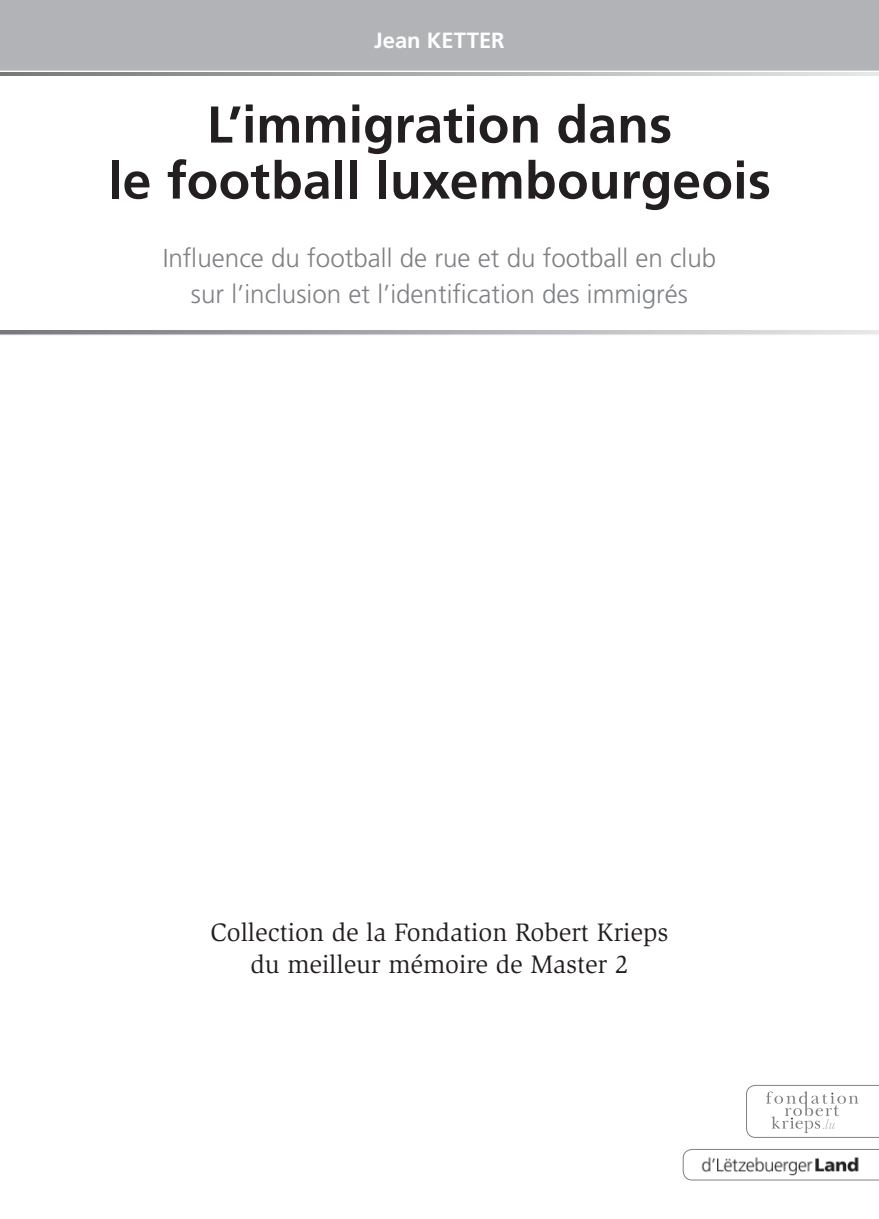
<style>
.page{position:relative;width:879px;height:1219px;background:#fff}
.page>*{position:absolute;margin:0;border:0;box-sizing:border-box;transform-origin:0 0}
.t1{font:700 51.8px/56px "Frutiger";color:#231f20;text-align:center}
.t2{font:300 26px/36px "Frutiger";color:#7e8083;text-align:center}
.t3{font:26px/32px "Slimbach";color:#231f20;text-align:center}
.t4{font:700 22px "Frutiger";color:#fff}
</style>
<div class="page">
<svg style="left:0;top:72px;width:879px;height:4px;background:#adaeb1"></svg>
<div style="left:0;top:0;width:879px;height:71px;background:#b2b3b7"></div>
<svg style="left:0;top:331px;width:879px;height:3px;background:#adaeb1"></svg>
<svg style="left:683px;top:1149px;width:196px;height:31px"></svg>
<svg style="left:746px;top:1085px;width:133px;height:53px"></svg>
<img style="left:697px;top:1154px;width:175px;height:23px">
<p class="t4" style="left:374px;top:28px;width:132px">Jean KETTER</p>
<h1 class="t1" style="left:108px;top:96px;width:664px">L’immigration dans<br>le football luxembourgeois</h1>
<p class="t2" style="left:163px;top:240px;width:555px">Influence du football de rue et du football en club sur l’inclusion et l’identification des immigrés</p>
<p class="t3" style="left:210px;top:916px;width:460px">Collection de la Fondation Robert Krieps du meilleur mémoire de Master 2</p>
</div>
